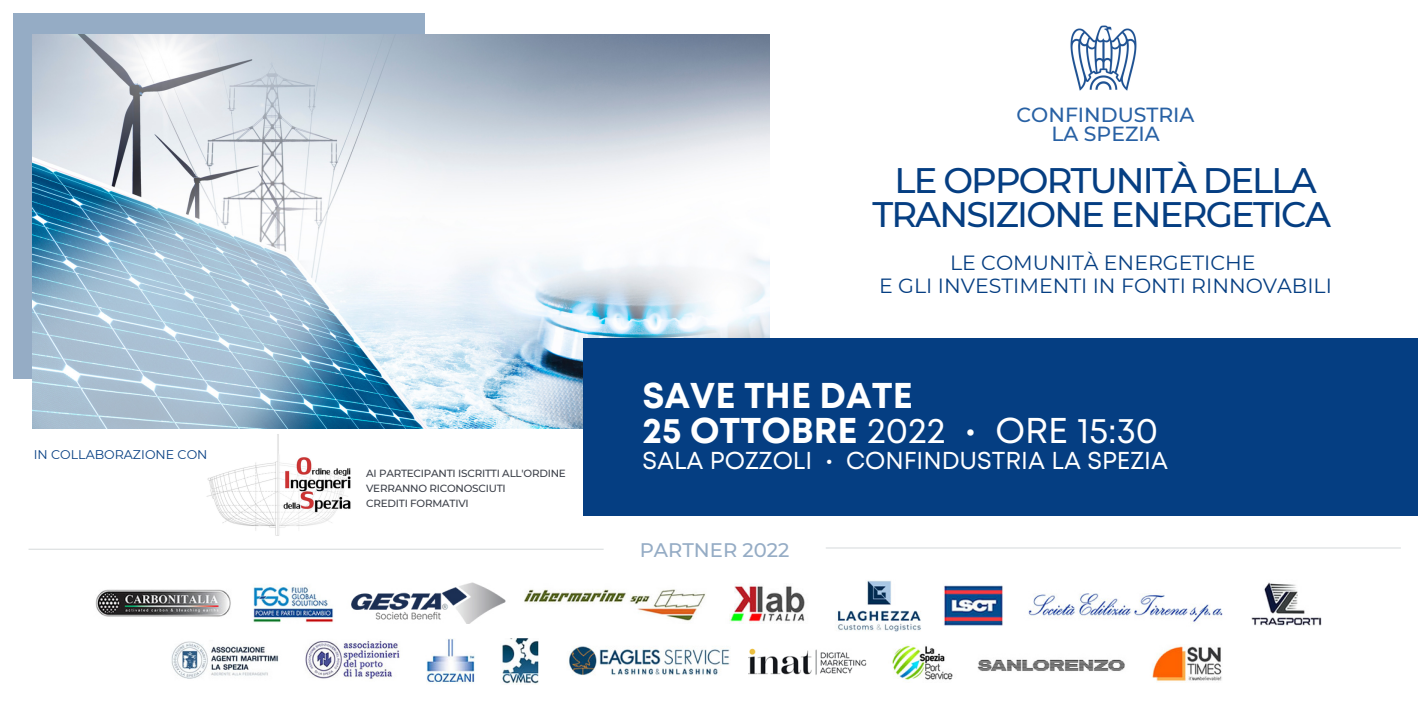
<style>
.page{position:relative;width:1418px;height:709px;background:#fff}
.page>*{position:absolute;margin:0;border:0;box-sizing:border-box;transform-origin:0 0}
.t1{font:700 35.79px/35.4px "Mont";color:#fff}
.t2{font:500 35.44px/34.1px "Montserrat";letter-spacing:-.05em;color:#053e82;text-align:center}
.t3{font:24.41px "Mont";color:#fff}
.t4{font:20.56px/22.9px "Montserrat";color:#053e82;text-align:center}
.t5{font:500 20.39px "Montserrat";color:#2861a4}
.t6{font:500 19.6px "Montserrat";color:#95acc5}
.t7{font:12.6px "Montserrat";color:#053e82}
.t8{font:500 10.33px/15px "Montserrat";letter-spacing:-.02em;color:#3b3f48}
.s1{font-weight:400}
</style>
<div class="page">
<div style="left:14px;top:13px;width:411px;height:365px;background:#95acc5"></div>
<img style="left:32px;top:34px;width:737px;height:395px">
<div style="left:583px;top:338px;width:835px;height:178px;background:#053e82"></div>
<img style="left:1070px;top:25px;width:67px;height:66px">
<img style="left:95px;top:582px;width:710px;height:41px">
<img style="left:837px;top:580px;width:485px;height:51px">
<img style="left:171px;top:639px;width:559px;height:45px">
<img style="left:748px;top:645px;width:474px;height:36px">
<hr style="left:29px;top:548px;width:574px;height:2px;background:#dfe2e3">
<hr style="left:826px;top:547px;width:574px;height:1px;background:#dfe2e3">
<img style="left:206px;top:434px;width:145px;height:102px">
<p class="t7" style="left:34px;top:447px;width:175px">IN COLLABORAZIONE CON</p>
<p class="t8" style="left:366px;top:466px;width:201px">AI PARTECIPANTI ISCRITTI ALL'ORDINE<br>VERRANNO RICONOSCIUTI<br>CREDITI FORMATIVI</p>
<h3 class="t5" style="left:1016px;top:102px;width:179px">CONFINDUSTRIA</h3>
<h3 class="t5" style="left:1051px;top:122px;width:110px">LA SPEZIA</h3>
<h2 class="t2" style="left:872px;top:163px;width:460px">LE OPPORTUNITÀ DELLA<br>TRANSIZIONE ENERGETICA</h2>
<h3 class="t4" style="left:879px;top:251px;width:454px">LE COMUNITÀ ENERGETICHE<br>E GLI INVESTIMENTI IN FONTI RINNOVABILI</h3>
<h1 class="t1" style="left:642px;top:380px;width:517px">SAVE THE DATE<br>25 OTTOBRE <span class="s1">2022 • ORE 15:30</span></h1>
<h3 class="t3" style="left:642px;top:452px;width:527px">SALA POZZOLI • CONFINDUSTRIA LA SPEZIA</h3>
<h3 class="t6" style="left:640px;top:538px;width:151px">PARTNER 2022</h3>
</div>
